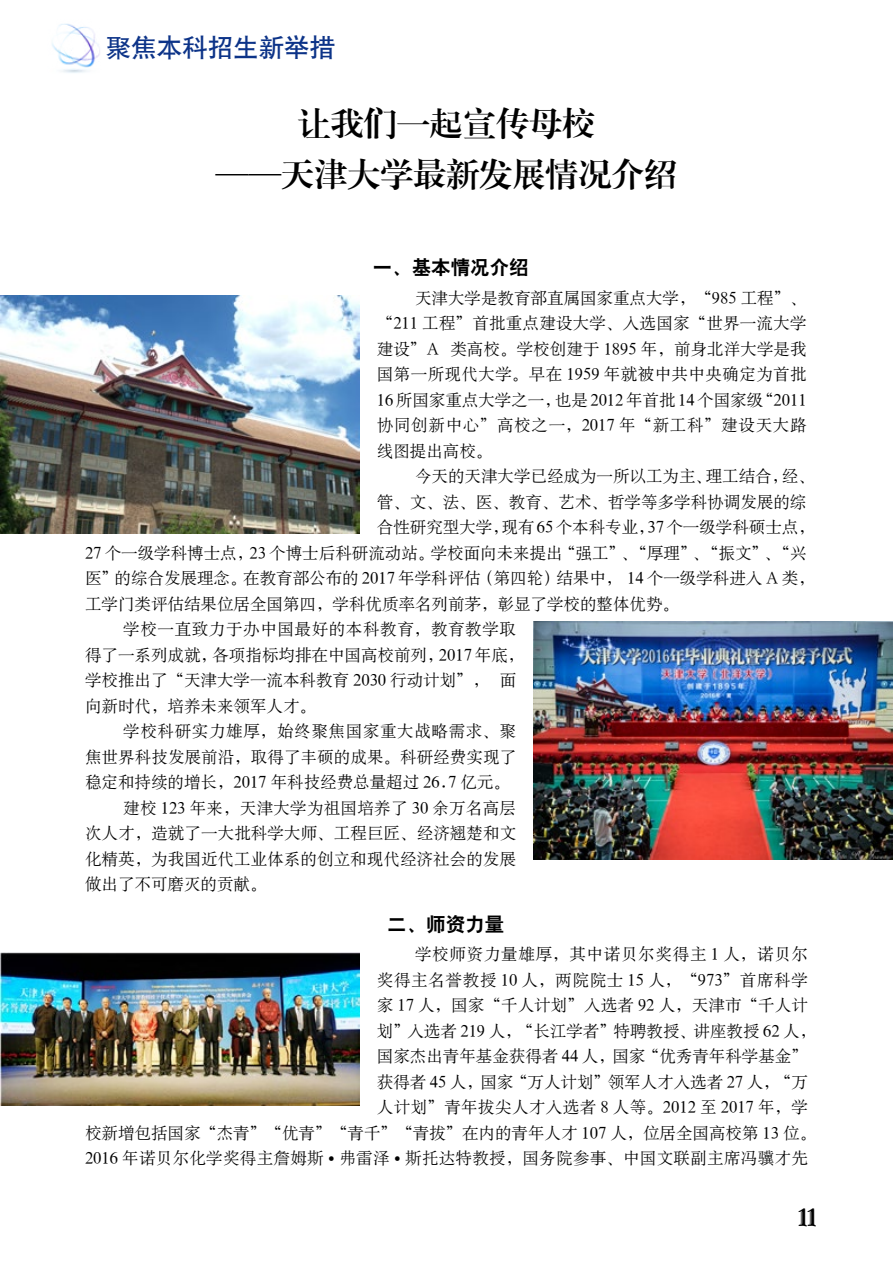
<style>
.page{position:relative;width:893px;height:1263px;background:#fff}
.page>*{position:absolute;margin:0;border:0;box-sizing:border-box;transform-origin:0 0}
.t1{font:33px/51.8px "FZXBSK GBK1 0";color:#000;text-align:center}
.t2{font:25.5px "H Yb 1 gj";color:#0c3388}
.t3{font:24px "Ursa Serif Engraved";color:#000}
.t4{font:19.5px "H Yb 2 gj";color:#000}
.t5{font:16.5px/25.5px "H Ya 6 gj";color:#000;text-align:justify}
.t6{font:16.5px "H Ya 6 gj";letter-spacing:.04em;color:#000}
.t7{font:16.5px "H Ya 6 gj";letter-spacing:.02em;color:#000}
.t8{font:16.5px "H Ya 6 gj";letter-spacing:.025em;color:#000}
.t9{font:16.5px "H Ya 6 gj";letter-spacing:.045em;color:#000}
.s1{font-family:"Microsoft Ya Hei"}
</style>
<div class="page">
<img style="left:52px;top:23px;width:48px;height:50px">
<img style="left:0;top:296px;width:360px;height:237px">
<img style="left:533px;top:622px;width:360px;height:237px">
<img style="left:0;top:953px;width:360px;height:153px">
<h2 class="t2" style="left:106px;top:34px;width:231px">聚焦本科招生新举措</h2>
<h1 class="t1" style="left:215px;top:99px;width:464px">让我们一起宣传母校<br>——天津大学最新发展情况介绍</h1>
<p class="t4" style="left:373px;top:258px;width:157px">一、基本情况介绍</p>
<p class="t5" style="left:377px;top:285px;width:431px;text-indent:38px">天津大学是教育部直属国家重点大学，“985 工程”、“211 工程”首批重点建设大学、入选国家“世界一流大学建设”A 类高校。学校创建于 1895 年，前身北洋大学是我国第一所现代大学。早在 1959 年就被中共中央确定为首批16 所国家重点大学之一，也是 2012 年首批 14 个国家级“2011协同创新中心”高校之一，2017 年“新工科”建设天大路线图提出高校。</p>
<p class="t5" style="left:415px;top:463px;width:401px">今天的天津大学已经成为一所以工为主、理工结合，经、</p>
<p class="t5" style="left:377px;top:489px;width:431px">管、文、法、医、教育、艺术、哲学等多学科协调发展的综</p>
<p class="t5" style="left:377px;top:514px;width:439px">合性研究型大学，现有 65个本科专业，37个一级学科硕士点，</p>
<p class="t5" style="left:85px;top:540px;width:723px">27 个一级学科博士点，23 个博士后科研流动站。学校面向未来提出“强工”、“厚理”、“振文”、“兴</p>
<p class="t5" style="left:85px;top:565px;width:731px">医”的综合发展理念。在教育部公布的 2017 年学科评估（第四轮）结果中， 14 个一级学科进入 A 类，</p>
<p class="t5" style="left:85px;top:591px;width:595px">工学门类评估结果位居全国第四，学科优质率名列前茅，彰显了学校的整体优势。</p>
<p class="t6" style="left:123px;top:621px;width:394px">学校一直致力于办中国最好的本科教育，教育教学取</p>
<p class="t5" style="left:85px;top:642px;width:441px">得了一系列成就，各项指标均排在中国高校前列，2017 年底，</p>
<p class="t5" style="left:85px;top:667px;width:433px">学校推出了“天津大学一流本科教育 2030 行动计划”， 面</p>
<p class="t5" style="left:85px;top:693px;width:232px">向新时代，培养未来领军人才。</p>
<p class="t6" style="left:123px;top:723px;width:394px">学校科研实力雄厚，始终聚焦国家重大战略需求、聚</p>
<p class="t5" style="left:85px;top:744px;width:433px">焦世界科技发展前沿，取得了丰硕的成果。科研经费实现了</p>
<p class="t5" style="left:85px;top:769px;width:426px">稳定和持续的增长，2017 年科技经费总量超过 26.7 亿元。</p>
<p class="t7" style="left:123px;top:799px;width:394px">建校 123 年来，天津大学为祖国培养了 30 余万名高层</p>
<p class="t5" style="left:85px;top:820px;width:433px">次人才，造就了一大批科学大师、工程巨匠、经济翘楚和文</p>
<p class="t5" style="left:85px;top:846px;width:432px">化精英，为我国近代工业体系的创立和现代经济社会的发展</p>
<p class="t5" style="left:85px;top:871px;width:183px">做出了不可磨灭的贡献。</p>
<p class="t4" style="left:387px;top:914px;width:118px">二、师资力量</p>
<p class="t9" style="left:415px;top:946px;width:394px">学校师资力量雄厚，其中诺贝尔奖得主 1 人，诺贝尔</p>
<p class="t6" style="left:377px;top:972px;width:433px">奖得主名誉教授 10 人，两院院士 15 人，“973”首席科学</p>
<p class="t5" style="left:377px;top:993px;width:433px">家 17 人，国家“千人计划”入选者 92 人，天津市“千人计</p>
<p class="t5" style="left:377px;top:1018px;width:441px">划”入选者 219 人，“长江学者”特聘教授、讲座教授 62 人，</p>
<p class="t5" style="left:377px;top:1044px;width:433px">国家杰出青年基金获得者 44 人，国家“优秀青年科学基金”</p>
<p class="t5" style="left:377px;top:1069px;width:433px">获得者 45 人，国家“万人计划”领军人才入选者 27 人，“万</p>
<p class="t8" style="left:377px;top:1099px;width:433px">人计划”青年拔尖人才入选者 8 人等。2012 至 2017 年，学</p>
<p class="t5" style="left:85px;top:1120px;width:733px">校新增包括国家“杰青”“优青”“青千”“青拔”在内的青年人才 107 人，位居全国高校第 13 位。</p>
<p class="t7" style="left:85px;top:1150px;width:724px">2016 年诺贝尔化学奖得主詹姆斯 <span class="s1">•</span> 弗雷泽 <span class="s1">•</span> 斯托达特教授，国务院参事、中国文联副主席冯骥才先</p>
<h3 class="t3" style="left:799px;top:1201px;width:19px">11</h3>
</div>
